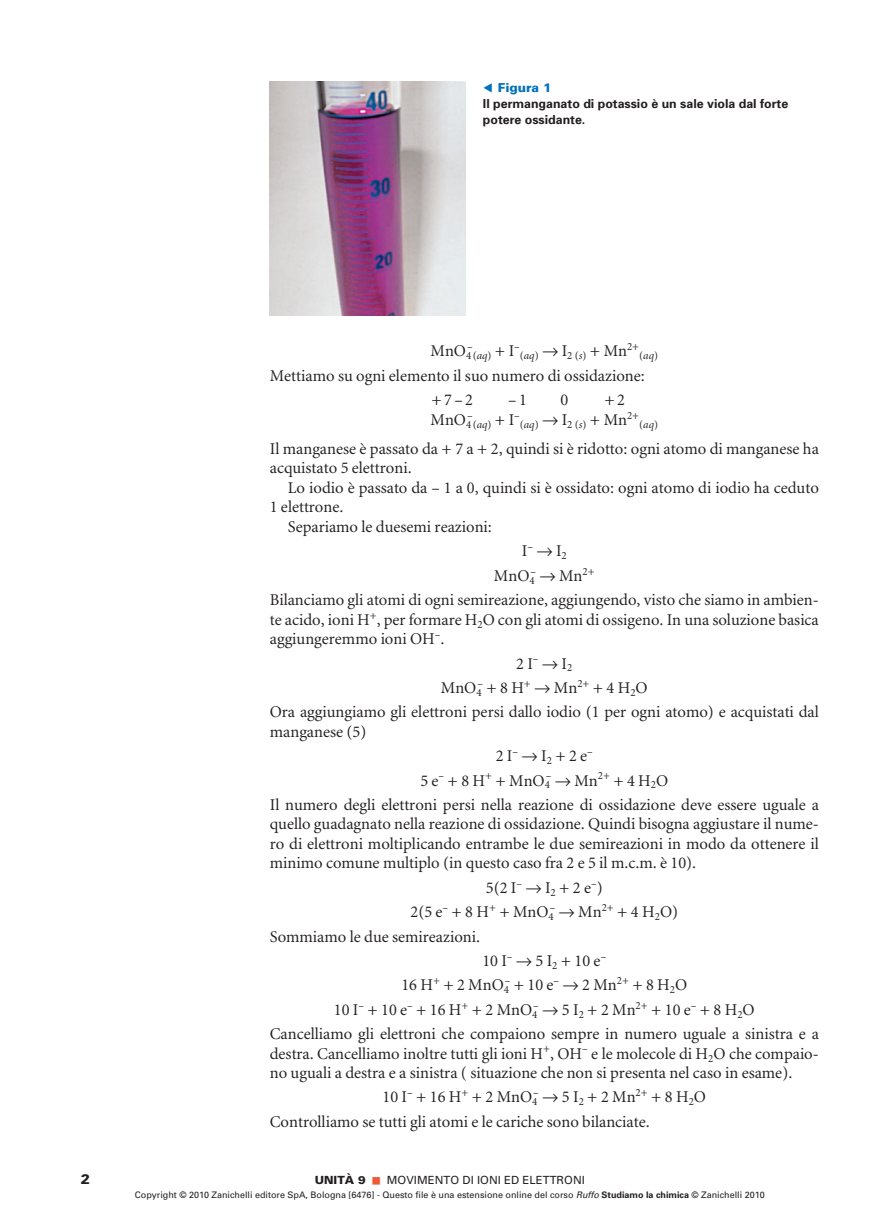
<style>
.page{position:relative;width:893px;height:1212px;background:#fff}
.page>*{position:absolute;margin:0;border:0;box-sizing:border-box;transform-origin:0 0}
.t1{font:16.5px/24.5px "Byb Minion";color:#231f20}
.t2{font:900 13.8px "Univers";color:#231f20}
.t3{font:700 12.3px/15.8px "Univers";color:#231f20}
.t4{font:900 12.3px "Univers";color:#0072bc}
.t5{font:11.25px "Univers";letter-spacing:.005em;color:#231f20}
.t6{font:900 11.25px "Univers";letter-spacing:.005em;color:#231f20}
.t7{font:11.1px/9.1px "Byb Minion";color:#231f20}
.t8{font:9px "Univers";color:#231f20}
.s1{font-style:italic}
.s2{font-size:16.5px}
.s3{font-weight:700}
</style>
<div class="page">
<img style="left:270px;top:82px;width:195px;height:234px">
<p class="t4" style="left:498px;top:83px;width:55px">Figura 1</p>
<p class="t3" style="left:483px;top:97px;width:307px">Il permanganato di potassio è un sale viola dal forte potere ossidante.</p>
<p class="t7" style="left:473px;top:343px;width:187px;text-indent:-6px">–<br>(<span class="s1">aq</span>) <sup>+</sup> <sup>I</sup>–(<span class="s1">aq</span>) → <sup>I</sup>2 (<span class="s1">s</span>) <sup>+</sup> <sup>Mn</sup>2+(<span class="s1">aq</span>)</p>
<p class="t1" style="left:431px;top:364px;width:215px;text-indent:-162px">Mettiamo su ogni elemento il suo numero di ossidazione: +7–2</p>
<p class="t1" style="left:430px;top:340px;width:42px">MnO<sub>4</sub></p>
<p class="t1" style="left:508px;top:389px;width:20px">–1</p>
<p class="t1" style="left:560px;top:389px;width:9px">0</p>
<p class="t1" style="left:604px;top:389px;width:22px">+2</p>
<p class="t7" style="left:473px;top:411px;width:187px;text-indent:-6px">–<br>(<span class="s1">aq</span>) <sup>+</sup> <sup>I</sup>–(<span class="s1">aq</span>) → <sup>I</sup>2 (<span class="s1">s</span>) <sup>+</sup> <sup>Mn</sup>2+(<span class="s1">aq</span>)</p>
<p class="t1" style="left:270px;top:440px;width:551px;line-height:19.5px">Il manganese è passato da + 7 a + 2, quindi si è ridotto: ogni atomo di manganese ha acquistato 5 elettroni.</p>
<p class="t1" style="left:288px;top:476px;width:533px">Lo iodio è passato da – 1 a 0, quindi si è ossidato: ogni atomo di iodio ha ceduto</p>
<p class="t1" style="left:270px;top:496px;width:75px">1 elettrone.</p>
<p class="t1" style="left:288px;top:515px;width:206px">Separiamo le duesemi reazioni:</p>
<p class="t1" style="left:494px;top:540px;width:74px;text-indent:28px">I<sup>–</sup> →I<sub>2<br></sub>MnO<sub>4</sub></p>
<p class="t1" style="left:430px;top:408px;width:42px">MnO<sub>4</sub></p>
<p class="t7" style="left:530px;top:567px;width:66px">– → <span class="s2">Mn</span>2+</p>
<p class="t1" style="left:270px;top:591px;width:551px;line-height:19.5px;text-align:justify">Bilanciamo gli atomi di ogni semireazione, aggiungendo, visto che siamo in ambien&shy;te acido, ioni H<sup>+</sup>, per formare H<sub>2</sub>O con gli atomi di ossigeno. In una soluzione basica aggiungeremmo ioni OH<sup>–</sup>.</p>
<p class="t1" style="left:516px;top:652px;width:58px">2 I<sup>–</sup> →I<sub>2</sub></p>
<p class="t1" style="left:441px;top:676px;width:42px">MnO<sub>4</sub></p>
<p class="t1" style="left:270px;top:676px;width:551px;text-indent:208px"><sup>–</sup> + 8 H<sup>+</sup> → Mn<sup>2+</sup> + 4 H<sub>2</sub>O<br>Ora aggiungiamo gli elettroni persi dallo iodio (1 per ogni atomo) e acquistati dal</p>
<p class="t1" style="left:270px;top:720px;width:98px">manganese (5)</p>
<p class="t1" style="left:420px;top:745px;width:174px;text-indent:75px">2 I<sup>–</sup> →I<sub>2</sub> + 2 e<sup>–<br></sup>5 e<sup>–</sup> + 8 H<sup>+</sup> + MnO<sub>4</sub></p>
<p class="t1" style="left:270px;top:769px;width:551px;text-indent:276px"><sup>–</sup> → Mn<sup>2+</sup> + 4 H<sub>2</sub>O<br>Il numero degli elettroni persi nella reazione di ossidazione deve essere uguale a</p>
<p class="t1" style="left:270px;top:815px;width:551px;line-height:19.5px;text-align:justify">quello guadagnato nella reazione di ossidazione. Quindi bisogna aggiustare il nume&shy;ro di elettroni moltiplicando entrambe le due semireazioni in modo da ottenere il minimo comune multiplo (in questo caso fra 2 e 5 il m.c.m. è 10).</p>
<p class="t1" style="left:410px;top:876px;width:194px;text-indent:75px">5(2 I<sup>–</sup> → I<sub>2</sub> + 2 e<sup>–</sup>)<br>2(5 e<sup>–</sup> + 8 H<sup>+</sup> + MnO<sub>4</sub></p>
<p class="t1" style="left:550px;top:901px;width:130px"><sup>–</sup> → Mn<sup>2+</sup> + 4 H<sub>2</sub>O)</p>
<p class="t1" style="left:270px;top:925px;width:212px">Sommiamo le due semireazioni.</p>
<p class="t1" style="left:401px;top:949px;width:206px;text-indent:81px">10 I<sup>–</sup> → 5 I<sub>2</sub> + 10 e<sup>–<br></sup>16 H<sup>+</sup> + 2 MnO<sub>4</sub></p>
<p class="t1" style="left:334px;top:974px;width:355px;text-indent:171px"><sup>–</sup> + 10 e<sup>–</sup> → 2 Mn<sup>2+</sup> + 8 H<sub>2</sub>O<br>10 I<sup>–</sup> + 10 e<sup>–</sup> + 16 H<sup>+</sup> + 2 MnO<sub>4</sub></p>
<p class="t1" style="left:270px;top:998px;width:551px;text-indent:263px"><sup>–</sup> → 5 I<sub>2</sub> + 2 Mn<sup>2+</sup> + 10 e<sup>–</sup> + 8 H<sub>2</sub>O<br>Cancelliamo gli elettroni che compaiono sempre in numero uguale a sinistra e a</p>
<p class="t1" style="left:270px;top:1044px;width:550px;line-height:19.5px">destra. Cancelliamo inoltre tutti gli ioni H<sup>+</sup>, OH<sup>–</sup> e le molecole di H<sub>2</sub>O che compaio&shy;no uguali a destra e a sinistra ( situazione che non si presenta nel caso in esame).</p>
<p class="t1" style="left:383px;top:1086px;width:156px">10 I<sup>–</sup> + 16 H<sup>+</sup> + 2 MnO<sub>4</sub></p>
<p class="t1" style="left:270px;top:1086px;width:438px;text-indent:263px"><sup>–</sup> → 5 I<sub>2</sub> + 2 Mn<sup>2+</sup> + 8 H<sub>2</sub>O<br>Controlliamo se tutti gli atomi e le cariche sono bilanciate.</p>
<p class="t2" style="left:81px;top:1174px;width:11px">2</p>
<p class="t6" style="left:315px;top:1176px;width:53px">UNITÀ 9</p>
<p class="t5" style="left:387px;top:1176px;width:200px">MOVIMENTO DI IONI ED ELETTRONI</p>
<p class="t8" style="left:135px;top:1191px;width:631px">Copyright © 2010 Zanichelli editore SpA, Bologna [6476] - Questo file è una estensione online del corso <span class="s1">Ruffo</span><span class="s3">Studiamo la chimica</span> © Zanichelli 2010</p>
</div>
